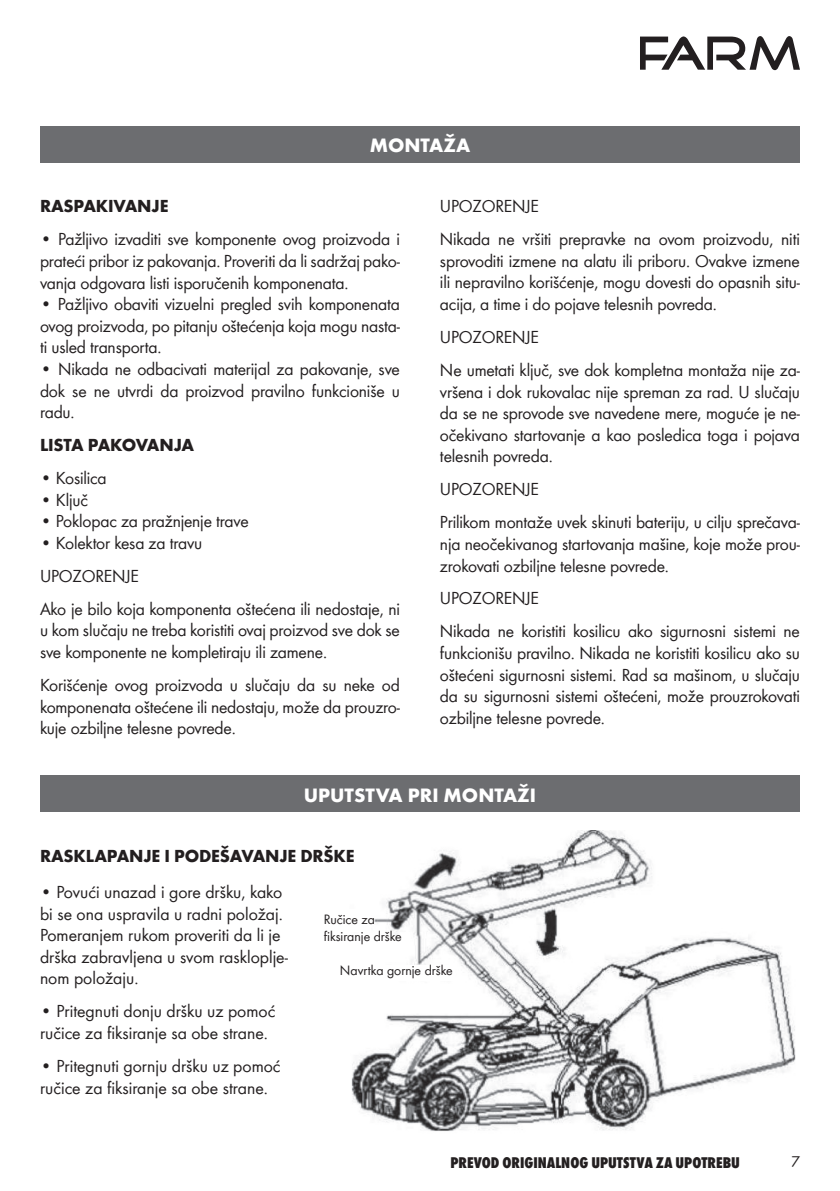
<style>
.page{position:relative;width:840px;height:1191px;background:#fff}
.page>*{position:absolute;margin:0;border:0;box-sizing:border-box;transform-origin:0 0}
.t1{font:700 20px "Wuerth";color:#fff}
.t2{font:18px/21.6px "Wuerth";letter-spacing:-.01em;color:#231f20}
.t3{font:700 18px "Wuerth";letter-spacing:-.01em;color:#231f20}
.t4{font:800 condensed 16px "Wuerth";color:#231f20}
.t5{font:16px "Wuerth";color:#231f20}
.t6{font:14px/16.8px "Wuerth";color:#231f20}
</style>
<div class="page">
<svg style="left:640px;top:36px;width:159px;height:34px"></svg>
<div style="left:40px;top:126px;width:759px;height:36px;background:#6c6d70"></div>
<div style="left:40px;top:776px;width:759px;height:36px;background:#6c6d70"></div>
<img style="left:351px;top:830px;width:445px;height:301px">
<div style="left:340px;top:909px;width:30px;height:22px;background:#fff"></div>
<div style="left:340px;top:964px;width:114px;height:16px;background:#fff"></div>
<p class="t1" style="left:369px;top:131px;width:102px">MONTAŽA</p>
<p class="t3" style="left:40px;top:193px;width:130px">RASPAKIVANJE</p>
<p class="t2" style="left:40px;top:228px;width:361px;text-align:justify">• Pažljivo izvaditi sve komponente ovog proizvoda i prateći pribor iz pakovanja. Proveriti da li sadržaj pako&shy;vanja odgovara listi isporučenih komponenata.</p>
<p class="t2" style="left:40px;top:292px;width:361px;text-align:justify">• Pažljivo obaviti vizuelni pregled svih komponenata ovog proizvoda, po pitanju oštećenja koja mogu nasta&shy;ti usled transporta.</p>
<p class="t2" style="left:40px;top:357px;width:361px;text-align:justify">• Nikada ne odbacivati materijal za pakovanje, sve dok se ne utvrdi da proizvod pravilno funkcioniše u radu.</p>
<p class="t3" style="left:40px;top:432px;width:155px">LISTA PAKOVANJA</p>
<p class="t2" style="left:40px;top:466px;width:68px">• Kosilica</p>
<p class="t2" style="left:40px;top:488px;width:49px">• Ključ</p>
<p class="t2" style="left:40px;top:509px;width:210px">• Poklopac za pražnjenje trave</p>
<p class="t2" style="left:40px;top:525px;width:361px;line-height:33px">• Kolektor kesa za travu<br>UPOZORENJE<br>Ako je bilo koja komponenta oštećena ili nedostaje, ni</p>
<p class="t2" style="left:40px;top:619px;width:361px">u kom slučaju ne treba koristiti ovaj proizvod sve dok se sve komponente ne kompletiraju ili zamene.</p>
<p class="t2" style="left:40px;top:673px;width:361px;text-align:justify">Korišćenje ovog proizvoda u slučaju da su neke od komponenata oštećene ili nedostaju, može da prouzro&shy;kuje ozbiljne telesne povrede.</p>
<p class="t2" style="left:439px;top:189px;width:361px;line-height:33px">UPOZORENJE<br>Nikada ne vršiti prepravke na ovom proizvodu, niti</p>
<p class="t2" style="left:439px;top:249px;width:361px;text-align:justify">sprovoditi izmene na alatu ili priboru. Ovakve izmene ili nepravilno korišćenje, mogu dovesti do opasnih situ&shy;acija, a time i do pojave telesnih povreda.</p>
<p class="t2" style="left:440px;top:320px;width:361px;line-height:33px">UPOZORENJE<br>Ne umetati ključ, sve dok kompletna montaža nije za-</p>
<p class="t2" style="left:440px;top:380px;width:361px;text-align:justify">vršena i dok rukovalac nije spreman za rad. U slučaju da se ne sprovode sve navedene mere, moguće je ne&shy;očekivano startovanje a kao posledica toga i pojava telesnih povreda.</p>
<p class="t2" style="left:440px;top:472px;width:361px;line-height:33px">UPOZORENJE<br>Prilikom montaže uvek skinuti bateriju, u cilju sprečava-</p>
<p class="t2" style="left:440px;top:532px;width:361px">nja neočekivanog startovanja mašine, koje može prou&shy;zrokovati ozbiljne telesne povrede.</p>
<p class="t2" style="left:440px;top:581px;width:361px;line-height:33px">UPOZORENJE<br>Nikada ne koristiti kosilicu ako sigurnosni sistemi ne</p>
<p class="t2" style="left:440px;top:641px;width:361px;text-align:justify">funkcionišu pravilno. Nikada ne koristiti kosilicu ako su oštećeni sigurnosni sistemi. Rad sa mašinom, u slučaju da su sigurnosni sistemi oštećeni, može prouzrokovati ozbiljne telesne povrede.</p>
<p class="t1" style="left:303px;top:780px;width:234px">UPUTSTVA PRI MONTAŽI</p>
<p class="t3" style="left:40px;top:842px;width:316px">RASKLAPANJE I PODEŠAVANJE DRŠKE</p>
<p class="t2" style="left:40px;top:880px;width:249px">• Povući unazad i gore dršku, kako bi se ona uspravila u radni položaj.<br>Pomeranjem rukom proveriti da li je drška zabravljena u svom raskloplje&shy;nom položaju.</p>
<p class="t2" style="left:40px;top:999px;width:237px">• Pritegnuti donju dršku uz pomoć ručice za fiksiranje sa obe strane.</p>
<p class="t2" style="left:40px;top:1054px;width:242px">• Pritegnuti gornju dršku uz pomoć ručice za fiksiranje sa obe strane.</p>
<p class="t6" style="left:323px;top:910px;width:79px">Ručice za fiksiranje drške</p>
<p class="t6" style="left:340px;top:961px;width:114px">Navrtka gornje drške</p>
<p class="t4" style="left:450px;top:1151px;width:291px">PREVOD ORIGINALNOG UPUTSTVA ZA UPOTREBU</p>
<p class="t5" style="left:790px;top:1151px;width:10px">7</p>
</div>
